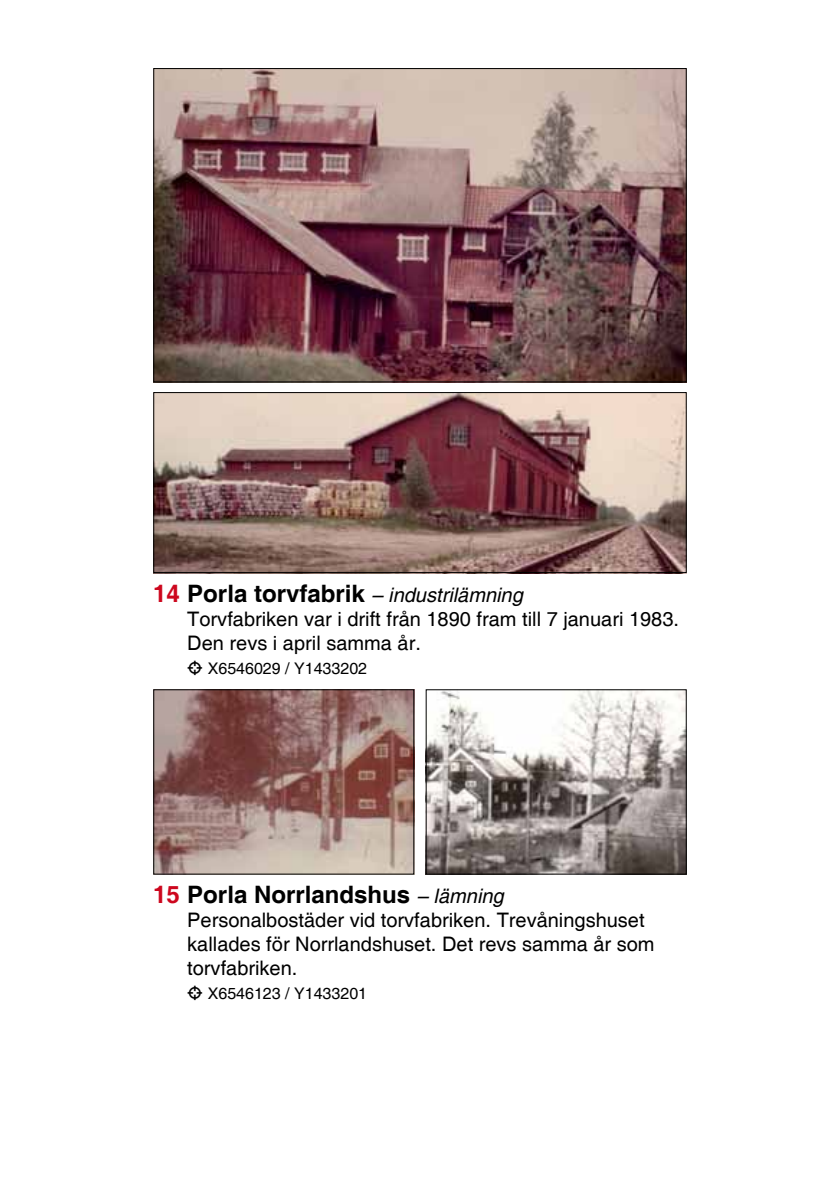
<style>
.page{position:relative;width:840px;height:1191px;background:#fff}
.page>*{position:absolute;margin:0;border:0;box-sizing:border-box;transform-origin:0 0}
.t1{font:700 24px "Helvetica";color:#000}
.t2{font:20px/24px "Helvetica";color:#000}
.t3{font:16px "Helvetica";color:#000}
.s1{font-weight:700;font-size:24px;color:#cd071e}
.s2{font-weight:700;font-size:24px}
.s3{font-style:italic}
.s4{color:#cd071e}
.s5{font-weight:400;font-style:italic;font-size:20px}
</style>
<div class="page">
<img style="left:155px;top:70px;width:529px;height:310px">
<div style="left:153px;top:68px;width:533px;height:314px;border:1px solid #000"></div>
<img style="left:155px;top:394px;width:529px;height:177px">
<div style="left:153px;top:392px;width:533px;height:181px;border:1px solid #000"></div>
<img style="left:155px;top:691px;width:257px;height:181px">
<div style="left:153px;top:689px;width:261px;height:185px;border:1px solid #000"></div>
<img style="left:427px;top:691px;width:257px;height:181px">
<div style="left:425px;top:689px;width:261px;height:185px;border:1px solid #000"></div>
<p class="t2" style="left:187px;top:583px;width:493px;text-indent:-34px"><span class="s1">14</span> <span class="s2">Porla torvfabrik</span> <span class="s3">– industrilämning<br></span>Torvfabriken var i drift från 1890 fram till 7 januari 1983.<br>Den revs i april samma år.</p>
<p class="t3" style="left:208px;top:659px;width:161px">X6546029 / Y1433202</p>
<p class="t1" style="left:153px;top:880px;width:352px"><span class="s4">15</span> Porla Norrlandshus <span class="s5">– lämning</span></p>
<p class="t2" style="left:187px;top:909px;width:468px">Personalbostäder vid torvfabriken. Trevåningshuset kallades för Norrlandshuset. Det revs samma år som torvfabriken.</p>
<p class="t3" style="left:208px;top:984px;width:161px">X6546123 / Y1433201</p>
</div>
